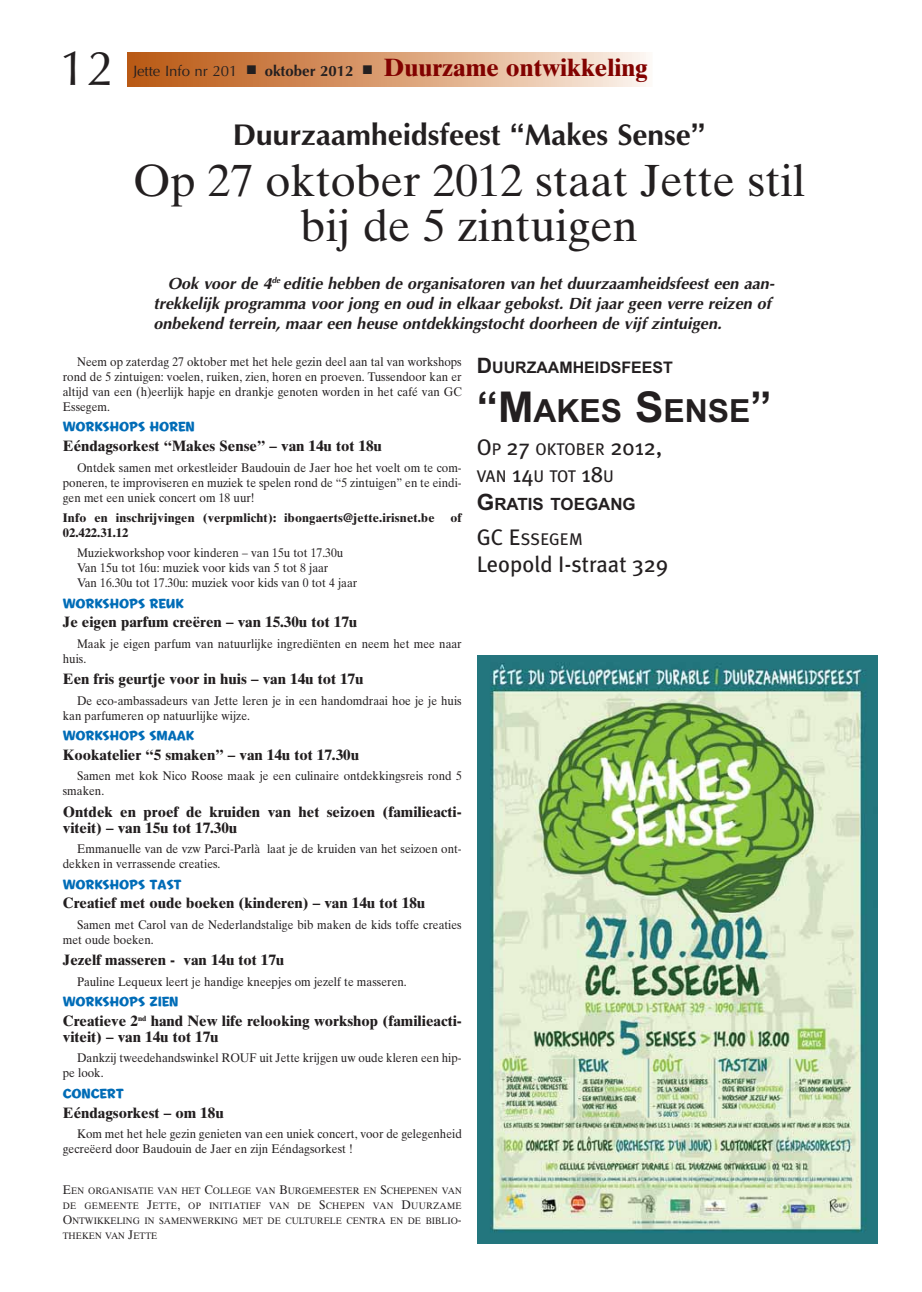
<style>
.page{position:relative;width:922px;height:1292px;background:#fff}
.page>*{position:absolute;margin:0;border:0;box-sizing:border-box;transform-origin:0 0}
.t1{font:49.25px "Optima";color:#231f20}
.t2{font:45px/45px "Times Ten";color:#231f20;text-align:center}
.t3{font:700 31.88px "Arial";color:#231f20}
.t4{font:700 30px "Optima";color:#231f20}
.t5{font:700 25px "Times Ten";color:#820200}
.t6{font:22.5px "Meta Plus";color:#231f20}
.t7{font:16.88px "Meta Plus";letter-spacing:.005em;color:#231f20}
.t8{font:700 16.88px "Arial";color:#231f20}
.t9{font:italic 700 16.25px/20px "Optima";color:#231f20}
.t10{font:700 16px "Arial";color:#231f20}
.t11{font:700 15px/16.2px "Times Ten";color:#231f20}
.t12{font:13.75px "Las Vegas OT Castaway";letter-spacing:-.005em;color:#006cb7}
.t13{font:12.5px/15px "Times Ten";color:#231f20;scale:.93 1}
.t14{font:700 12.5px "Times Ten";letter-spacing:.015em;color:#231f20}
.t15{font:9.38px/15px "Times Ten";color:#231f20;text-align:justify;scale:.93 1}
.s1{font-family:"Optima";font-weight:400;font-size:15px;color:#231f20}
.s2{color:#231f20}
.s3{font-family:"Optima";font-size:15px;color:#231f20}
.s4{font-family:"Arial"}
.s5{font-size:12.5px}
.s6{font-size:21.25px}
.s7{font-size:42.5px}
.s8{font-size:16.88px}
.s9{font-size:22.5px}
</style>
<div class="page">
<div style="left:127px;top:52px;width:525px;height:34px;background:linear-gradient(to right,#b9530b,#fcf1e7)"></div>
<img style="left:477px;top:655px;width:399px;height:588px">
<h1 class="t1" style="left:59px;top:48px;width:56px">12</h1>
<h3 class="t5" style="left:133px;top:58px;width:516px"><span class="s1">Jette Info nr 201</span> <span class="s2">■</span> <span class="s3">oktober 2012</span> <span class="s2">■</span> Duurzame ontwikkeling</h3>
<h3 class="t4" style="left:233px;top:123px;width:474px">Duurzaamheidsfeest <span class="s4">“</span>Makes Sense<span class="s4">”</span></h3>
<h2 class="t2" style="left:133px;top:162px;width:673px">Op 27 oktober 2012 staat Jette stil bij de 5 zintuigen</h2>
<p class="t9" style="left:153px;top:275px;width:625px;text-indent:14px">Ook voor de 4<sup>de</sup> editie hebben de organisatoren van het duurzaamheidsfeest een aan&shy;trekkelijk programma voor jong en oud in elkaar gebokst. Dit jaar geen verre reizen of onbekend terrein, maar een heuse ontdekkingstocht doorheen de vijf zintuigen.</p>
<p class="t13" style="left:63px;top:355px;width:430px;text-align:justify;text-indent:14px">Neem op zaterdag 27 oktober met het hele gezin deel aan tal van workshops rond de 5 zintuigen: voelen, ruiken, zien, horen en proeven. Tussendoor kan er altijd van een (h)eerlijk hapje en drankje genoten worden in het café van GC Essegem.</p>
<p class="t12" style="left:63px;top:422px;width:133px">WORKSHOPS HOREN</p>
<p class="t11" style="left:63px;top:439px;width:320px">Eéndagsorkest “Makes Sense” – van 14u tot 18u</p>
<p class="t13" style="left:63px;top:461px;width:430px;text-align:justify;text-indent:14px">Ontdek samen met orkestleider Baudouin de Jaer hoe het voelt om te com&shy;poneren, te improviseren en muziek te spelen rond de “5 zintuigen” en te eindi&shy;gen met een uniek concert om 18 uur!</p>
<p class="t14" style="left:63px;top:513px;width:373px">Info en inschrijvingen (verpmlicht): ibongaerts@jette.irisnet.be</p>
<p class="t14" style="left:450px;top:513px;width:13px">of</p>
<p class="t14" style="left:63px;top:528px;width:67px">02.422.31.12</p>
<p class="t13" style="left:77px;top:546px;width:303px">Muziekworkshop voor kinderen – van 15u tot 17.30u<br>Van 15u tot 16u: muziek voor kids van 5 tot 8 jaar<br>Van 16.30u tot 17.30u: muziek voor kids van 0 tot 4 jaar</p>
<p class="t12" style="left:63px;top:598px;width:122px">WORKSHOPS REUK</p>
<p class="t11" style="left:63px;top:615px;width:296px">Je eigen parfum creëren – van 15.30u tot 17u</p>
<p class="t13" style="left:63px;top:637px;width:430px;text-indent:14px">Maak je eigen parfum van natuurlijke ingrediënten en neem het mee naar huis.</p>
<p class="t11" style="left:63px;top:672px;width:302px">Een fris geurtje voor in huis – van 14u tot 17u</p>
<p class="t13" style="left:63px;top:694px;width:430px;text-indent:14px">De eco-ambassadeurs van Jette leren je in een handomdraai hoe je je huis kan parfumeren op natuurlijke wijze.</p>
<p class="t12" style="left:63px;top:730px;width:133px">WORKSHOPS SMAAK</p>
<p class="t11" style="left:63px;top:748px;width:298px">Kookatelier “5 smaken” – van 14u tot 17.30u</p>
<p class="t13" style="left:63px;top:769px;width:430px;text-indent:14px">Samen met kok Nico Roose maak je een culinaire ontdekkingsreis rond 5 smaken.</p>
<p class="t11" style="left:63px;top:804px;width:400px">Ontdek en proef de kruiden van het seizoen (familieacti&shy;viteit) – van 15u tot 17.30u</p>
<p class="t13" style="left:63px;top:842px;width:430px;text-indent:14px">Emmanuelle van de vzw Parci-Parlà laat je de kruiden van het seizoen ont&shy;dekken in verrassende creaties.</p>
<p class="t12" style="left:63px;top:879px;width:120px">WORKSHOPS TAST</p>
<p class="t11" style="left:63px;top:896px;width:364px">Creatief met oude boeken (kinderen) – van 14u tot 18u</p>
<p class="t13" style="left:63px;top:918px;width:430px;text-indent:14px">Samen met Carol van de Nederlandstalige bib maken de kids toffe creaties met oude boeken.</p>
<p class="t11" style="left:63px;top:953px;width:223px">Jezelf masseren - van 14u tot 17u</p>
<p class="t13" style="left:77px;top:975px;width:356px">Pauline Lequeux leert je handige kneepjes om jezelf te masseren.</p>
<p class="t12" style="left:63px;top:996px;width:117px">WORKSHOPS ZIEN</p>
<p class="t11" style="left:63px;top:1013px;width:400px">Creatieve 2<sup>nd</sup> hand New life relooking workshop (familieacti&shy;viteit) – van 14u tot 17u</p>
<p class="t13" style="left:63px;top:1051px;width:430px;text-indent:14px">Dankzij tweedehandswinkel ROUF uit Jette krijgen uw oude kleren een hip&shy;pe look.</p>
<p class="t12" style="left:63px;top:1088px;width:63px">CONCERT</p>
<p class="t11" style="left:63px;top:1105px;width:162px">Eéndagsorkest – om 18u</p>
<p class="t13" style="left:63px;top:1127px;width:430px;text-indent:14px">Kom met het hele gezin genieten van een uniek concert, voor de gelegenheid gecreëerd door Baudouin de Jaer en zijn Eéndagsorkest !</p>
<p class="t15" style="left:63px;top:1183px;width:430px"><span class="s5">E</span>EN ORGANISATIE VAN HET <span class="s5">C</span>OLLEGE VAN <span class="s5">B</span>URGEMEESTER EN <span class="s5">S</span>CHEPENEN VAN DE GEMEENTE <span class="s5">J</span>ETTE<span class="s5">,</span> OP INITIATIEF VAN DE <span class="s5">S</span>CHEPEN VAN <span class="s5">D</span>UURZAME <span class="s5">O</span>NTWIKKELING IN SAMENWERKING MET DE CULTURELE CENTRA EN DE BIBLIO<span class="s5">-</span>THEKEN VAN <span class="s5">J</span>ETTE</p>
<p class="t10" style="left:477px;top:362px;width:197px"><span class="s6">D</span>UURZAAMHEIDSFEEST</p>
<h3 class="t3" style="left:477px;top:399px;width:296px"><span class="s7">“M</span>AKES <span class="s7">S</span>ENSE<span class="s7">”</span></h3>
<h3 class="t6" style="left:477px;top:436px;width:187px">O<span class="s8">P</span> 27 <span class="s8">OKTOBER</span> 2012,</h3>
<h3 class="t7" style="left:477px;top:467px;width:139px">VAN <span class="s9">14</span>U TOT <span class="s9">18</span>U</h3>
<h3 class="t8" style="left:477px;top:497px;width:160px"><span class="s9">G</span>RATIS TOEGANG</h3>
<h3 class="t7" style="left:477px;top:531px;width:107px"><span class="s9">GC E</span>SSEGEM</h3>
<h3 class="t6" style="left:477px;top:553px;width:193px">Leopold I-straat 329</h3>
</div>
